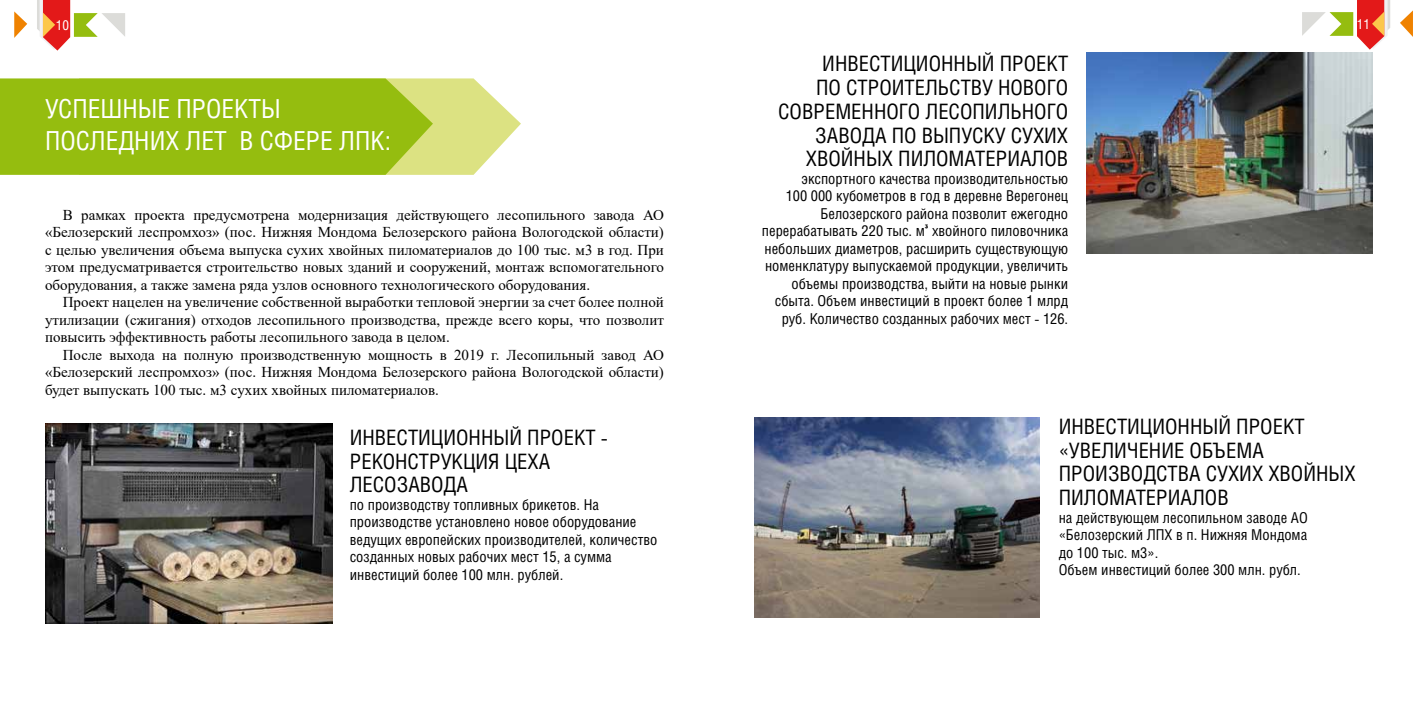
<style>
.page{position:relative;width:1418px;height:709px;background:#fff}
.page>*{position:absolute;margin:0;border:0;box-sizing:border-box;transform-origin:0 0}
.t1{font:26.25px/31.4px "Helios Cond C";color:#fff}
.t2{font:21.25px/23.8px "Helios Cond C";color:#000}
.t3{font:15px/17.5px "Times New Roman";color:#000;text-align:justify}
.t4{font:15px/17.5px "Helios Cond C";color:#000}
.t5{font:13.75px "Helios Cond C";color:#fff}
</style>
<div class="page">
<svg style="left:1400px;top:11px;width:12px;height:25px"></svg>
<svg style="left:1302px;top:0;width:88px;height:50px"></svg>
<svg style="left:14px;top:11px;width:13px;height:27px"></svg>
<svg style="left:37px;top:0;width:88px;height:51px"></svg>
<svg style="left:433px;top:78px;width:88px;height:97px;fill:#dce282"></svg>
<svg style="left:0;top:78px;width:433px;height:97px;fill:#95bd0f"></svg>
<img style="left:46px;top:423px;width:286px;height:200px">
<img style="left:1086px;top:53px;width:286px;height:200px">
<img style="left:754px;top:417px;width:285px;height:200px">
<p class="t5" style="left:56px;top:17px;width:15px">10</p>
<p class="t5" style="left:1356px;top:15px;width:15px">11</p>
<h1 class="t1" style="left:45px;top:93px;width:347px">Успешные проекты последних лет в сфере ЛПК:</h1>
<p class="t3" style="left:45px;top:205px;width:620px;text-indent:18px">В рамках проекта предусмотрена модернизация действующего лесопильного завода АО «Белозерский леспромхоз» (пос. Нижняя Мондома Белозерского района Вологодской области) с целью увеличения объема выпуска сухих хвойных пиломатериалов до 100 тыс. м3 в год. При этом предусматривается строительство новых зданий и сооружений, монтаж вспомогательного оборудования, а также замена ряда узлов основного технологического оборудования.</p>
<p class="t3" style="left:45px;top:293px;width:620px;text-indent:18px">Проект нацелен на увеличение собственной выработки тепловой энергии за счет более полной утилизации (сжигания) отходов лесопильного производства, прежде всего коры, что позволит повысить эффективность работы лесопильного завода в целом.</p>
<p class="t3" style="left:45px;top:345px;width:620px;text-indent:18px">После выхода на полную производственную мощность в 2019 г. Лесопильный завод АО «Белозерский леспромхоз» (пос. Нижняя Мондома Белозерского района Вологодской области) будет выпускать 100 тыс. м3 сухих хвойных пиломатериалов.</p>
<h2 class="t2" style="left:350px;top:425px;width:260px">Инвестиционный проект - реконструкция цеха лесозавода</h2>
<p class="t4" style="left:350px;top:495px;width:309px">по производству топливных брикетов. На производстве установлено новое оборудование ведущих европейских производителей, количество созданных новых рабочих мест 15, а сумма инвестиций более 100 млн. рублей.</p>
<h2 class="t2" style="left:822px;top:51px;width:247px">Инвестиционный проект</h2>
<h2 class="t2" style="left:816px;top:75px;width:253px">по строительству нового</h2>
<h2 class="t2" style="left:778px;top:99px;width:291px">современного лесопильного</h2>
<h2 class="t2" style="left:815px;top:123px;width:231px">завода по выпуску сухих</h2>
<h2 class="t2" style="left:805px;top:146px;width:264px">хвойных пиломатериалов</h2>
<p class="t4" style="left:762px;top:169px;width:308px;text-align:right">экспортного качества производительностью<br>100 000 кубометров в год в деревне Верегонец Белозерского района позволит ежегодно перерабатывать 220 тыс. м<sup>³</sup> хвойного пиловочника небольших диаметров, расширить существующую номенклатуру выпускаемой продукции, увеличить объемы производства, выйти на новые рынки сбыта. Объем инвестиций в проект более 1 млрд руб. Количество созданных рабочих мест - 126.</p>
<h2 class="t2" style="left:1058px;top:414px;width:247px">Инвестиционный проект «Увеличение объема производства сухих</h2>
<h2 class="t2" style="left:1268px;top:461px;width:87px">хвойных</h2>
<h2 class="t2" style="left:1058px;top:485px;width:171px">пиломатериалов</h2>
<p class="t4" style="left:1058px;top:508px;width:250px">на действующем лесопильном заводе АО «Белозерский ЛПХ в п. Нижняя Мондома до 100 тыс. м3».<br>Объем инвестиций более 300 млн. рубл.</p>
</div>
